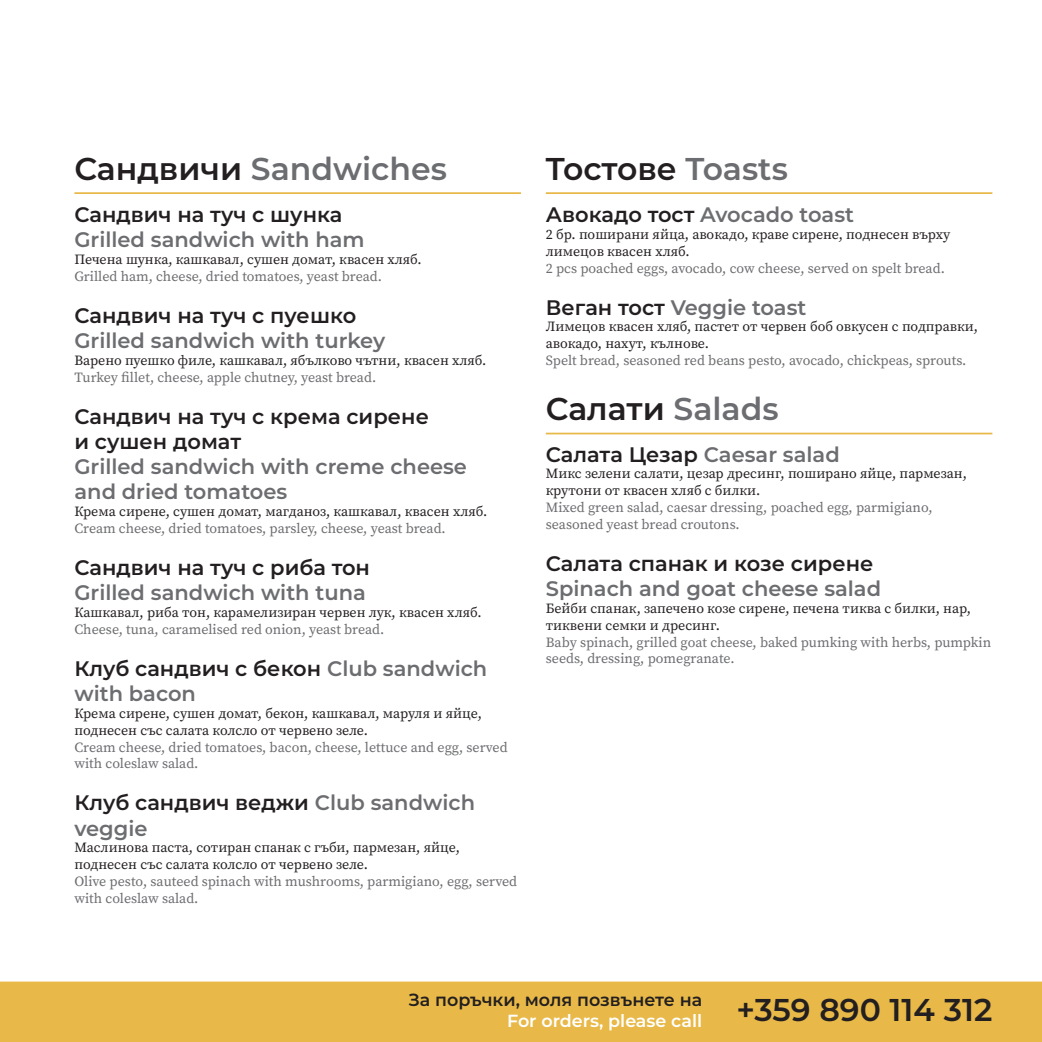
<style>
.page{position:relative;width:1042px;height:1042px;background:#fff}
.page>*{position:absolute;margin:0;border:0;box-sizing:border-box;transform-origin:0 0}
.Copy_2{font:600 31.5px "Montserrat";color:#231f20}
.Copy_2-2{font:600 31.5px "Montserrat";color:#6c6d70}
.t1{font:600 21px/25.2px "Montserrat";color:#6c6d70}
.t2{font:600 21px "Montserrat";color:#231f20}
.t3{font:600 17.5px "Montserrat";color:#231f20}
.t4{font:600 17.5px "Montserrat";color:#fff}
.Copy_2-3{font:14px/16.8px "Source Serif Pro";color:#231f20}
.Copy_2-4{font:14px/16.8px "Source Serif Pro";color:#6c6d70}
.s1{color:#231f20}
.s2{color:#6c6d70}
</style>
<div class="page">
<div style="left:0;top:981px;width:1042px;height:61px;background:#e8b948"></div>
<hr style="left:74px;top:192px;width:447px;height:2px;background:#e8b948">
<hr style="left:546px;top:192px;width:446px;height:2px;background:#e8b948">
<hr style="left:546px;top:433px;width:446px;height:1px;background:#e8b948">
<p class="Copy_2-2" style="left:74px;top:147px;width:374px"><span class="s1">Сандвичи</span> Sandwiches</p>
<h3 class="t2" style="left:74px;top:200px;width:269px">Сандвич на туч с шунка</h3>
<h3 class="t1" style="left:74px;top:226px;width:292px">Grilled sandwich with ham</h3>
<p class="Copy_2-3" style="left:74px;top:251px;width:349px">Печена шунка, кашкавал, сушен домат, квасен хляб.</p>
<p class="Copy_2-4" style="left:74px;top:268px;width:309px">Grilled ham, cheese, dried tomatoes, yeast bread.</p>
<h3 class="t2" style="left:74px;top:301px;width:283px">Сандвич на туч с пуешко</h3>
<h3 class="t1" style="left:74px;top:327px;width:312px">Grilled sandwich with turkey</h3>
<p class="Copy_2-3" style="left:74px;top:352px;width:413px">Варено пуешко филе, кашкавал, ябълково чътни, квасен хляб.</p>
<p class="Copy_2-4" style="left:74px;top:369px;width:303px">Turkey fillet, cheese, apple chutney, yeast bread.</p>
<h3 class="t2" style="left:74px;top:401px;width:356px">Сандвич на туч с крема сирене</h3>
<h3 class="t2" style="left:74px;top:427px;width:168px">и сушен домат</h3>
<h3 class="t1" style="left:74px;top:453px;width:394px">Grilled sandwich with creme cheese</h3>
<h3 class="t1" style="left:74px;top:478px;width:214px">and dried tomatoes</h3>
<p class="Copy_2-3" style="left:74px;top:503px;width:414px">Крема сирене, сушен домат, магданоз, кашкавал, квасен хляб.</p>
<p class="Copy_2-4" style="left:74px;top:520px;width:373px">Cream cheese, dried tomatoes, parsley, cheese, yeast bread.</p>
<h3 class="t2" style="left:74px;top:553px;width:297px">Сандвич на туч с риба тон</h3>
<h3 class="t1" style="left:74px;top:579px;width:293px">Grilled sandwich with tuna</h3>
<p class="Copy_2-3" style="left:74px;top:604px;width:409px">Кашкавал, риба тон, карамелизиран червен лук, квасен хляб.</p>
<p class="Copy_2-4" style="left:74px;top:621px;width:311px">Cheese, tuna, caramelised red onion, yeast bread.</p>
<h3 class="t1" style="left:74px;top:655px;width:414px"><span class="s1">Клуб сандвич с бекон</span> Club sandwich with bacon</h3>
<p class="Copy_2-3" style="left:74px;top:705px;width:409px">Крема сирене, сушен домат, бекон, кашкавал, маруля и яйце, поднесен със салата колсло от червено зеле.</p>
<p class="Copy_2-4" style="left:74px;top:738px;width:435px">Cream cheese, dried tomatoes, bacon, cheese, lettuce and egg, served with coleslaw salad.</p>
<h3 class="t1" style="left:74px;top:789px;width:402px"><span class="s1">Клуб сандвич веджи</span> Club sandwich veggie</h3>
<p class="Copy_2-3" style="left:74px;top:839px;width:387px">Маслинова паста, сотиран спанак с гъби, пармезан, яйце, поднесен със салата колсло от червено зеле.</p>
<h3 class="Copy_2-4" style="left:74px;top:873px;width:444px">Olive pesto, sauteed spinach with mushrooms, parmigiano, egg, served with coleslaw salad.</h3>
<p class="Copy_2" style="left:546px;top:147px;width:244px">Tостове <span class="s2">Toasts</span></p>
<h3 class="t1" style="left:546px;top:201px;width:310px"><span class="s1">Авокадо тост</span> Avocado toast</h3>
<p class="Copy_2-3" style="left:546px;top:226px;width:406px">2 бр. поширани яйца, авокадо, краве сирене, поднесен върху лимецов квасен хляб.</p>
<p class="Copy_2-4" style="left:546px;top:259px;width:401px">2 pcs poached eggs, avocado, cow cheese, served on spelt bread.</p>
<h3 class="t1" style="left:546px;top:294px;width:262px"><span class="s1">Веган тост</span> Veggie toast</h3>
<p class="Copy_2-3" style="left:546px;top:318px;width:434px">Лимецов квасен хляб, пастет от червен боб овкусен с подправки, авокадо, нахут, кълнове.</p>
<p class="Copy_2-4" style="left:546px;top:352px;width:422px">Spelt bread, seasoned red beans pesto, avocado, chickpeas, sprouts.</p>
<h2 class="Copy_2" style="left:546px;top:386px;width:234px">Салати <span class="s2">Salads</span></h2>
<h3 class="t2" style="left:546px;top:439px;width:296px">Салата Цезар <span class="s2">Caesar salad</span></h3>
<p class="Copy_2-3" style="left:546px;top:465px;width:423px">Микс зелени салати, цезар дресинг, поширано яйце, пармезан, крутони от квасен хляб с билки.</p>
<p class="Copy_2-4" style="left:546px;top:499px;width:388px">Mixed green salad, caesar dressing, poached egg, parmigiano, seasoned yeast bread croutons.</p>
<h3 class="t2" style="left:546px;top:548px;width:329px">Салата спанак и козе сирене</h3>
<h3 class="t1" style="left:546px;top:575px;width:337px">Spinach and goat cheese salad</h3>
<p class="Copy_2-3" style="left:546px;top:600px;width:427px">Бейби спанак, запечено козе сирене, печена тиква с билки, нар, тиквени семки и дресинг.</p>
<p class="Copy_2-4" style="left:546px;top:633px;width:447px">Baby spinach, grilled goat cheese, baked pumking with herbs, pumpkin seeds, dressing, pomegranate.</p>
<h3 class="t3" style="left:408px;top:987px;width:295px">За поръчки, моля позвънете на</h3>
<h3 class="t4" style="left:507px;top:1008px;width:197px">For orders, please call</h3>
<h2 class="Copy_2" style="left:736px;top:988px;width:257px">+359 890 114 312</h2>
</div>
